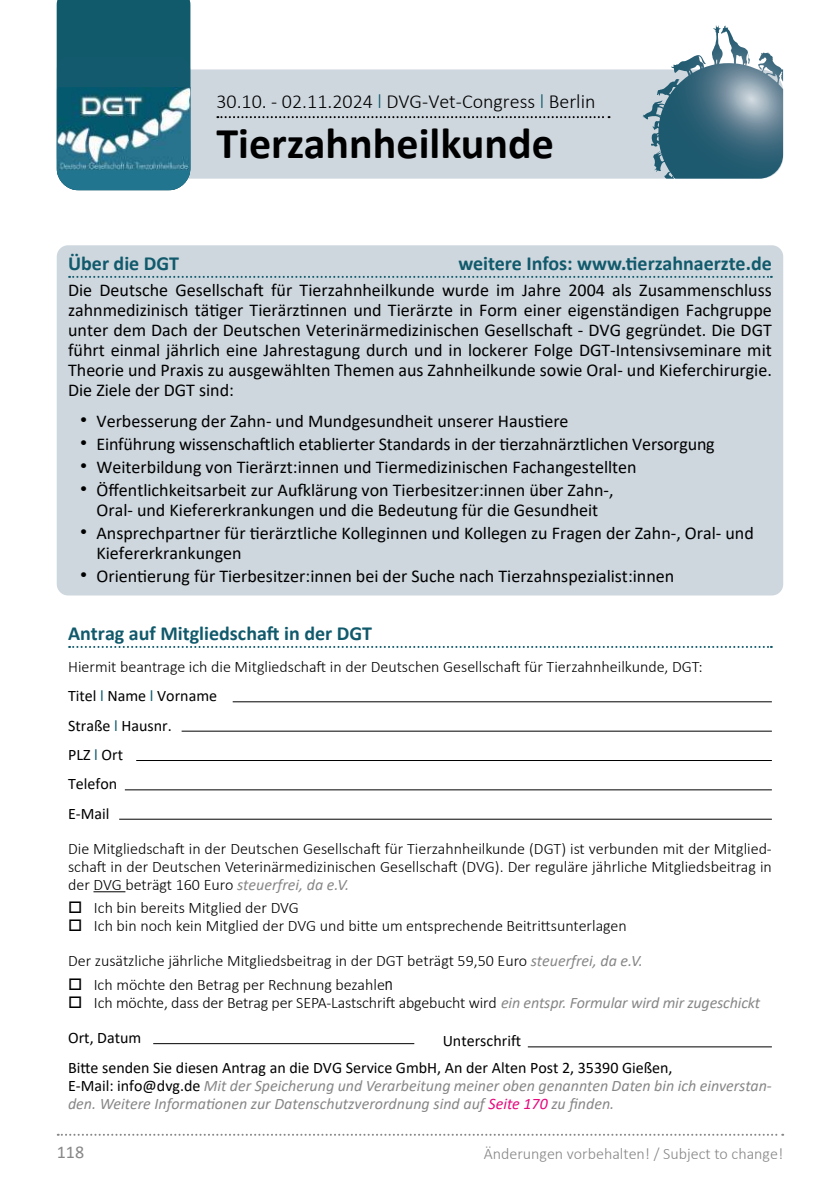
<style>
.page{position:relative;width:840px;height:1191px;background:#fff}
.page>*{position:absolute;margin:0;border:0;box-sizing:border-box;transform-origin:0 0}
.t1{font:700 44px "Calibri";color:#000}
.t2{font:700 20px "Calibri";color:#115a6c}
.t3{font:300 20px "Calibri";color:#000}
.t4{font:18px/20px "Calibri";color:#000;text-align:justify}
.t5{font:18px "Calibri";color:#878787}
.t6{font:300 16px/29.4px "Calibri";color:#000}
.t7{font:italic 16px/18px "Calibri";color:#878787}
.t8{font:300 16px "Calibri";color:#878787}
.t9{font:16px "Calibri";color:#000}
.s1{color:#115a6c}
.s2{font-family:"ITC Avant Garde Std";font-stretch:condensed;font-size:20px}
.s3{font-weight:400}
.s4{font-weight:400;color:#115a6c}
.s5{font-weight:400;font-style:italic;color:#878787}
.s6{font-family:"ITC Avant Garde Std";font-weight:400;font-stretch:condensed}
.s7{font-style:normal;color:#000}
.s8{color:#e60a7e}
</style>
<div class="page">
<svg style="left:58px;top:1133px;width:724px;height:2px"></svg>
<div style="left:57px;top:245px;width:725px;height:350px;background:#ced7de;border-radius:11px"></div>
<svg style="left:69px;top:276px;width:702px;height:2px"></svg>
<svg style="left:69px;top:646px;width:702px;height:2px"></svg>
<hr style="left:232px;top:701px;width:539px;height:1px;background:#000">
<hr style="left:181px;top:730px;width:590px;height:1px;background:#000">
<hr style="left:136px;top:760px;width:635px;height:1px;background:#000">
<hr style="left:125px;top:789px;width:646px;height:1px;background:#000">
<hr style="left:119px;top:818px;width:652px;height:1px;background:#000">
<hr style="left:93px;top:891px;width:32px;height:1px;background:#000">
<hr style="left:153px;top:1043px;width:261px;height:1px;background:#000">
<hr style="left:527px;top:1046px;width:244px;height:1px;background:#000">
<svg style="left:57px;top:69px;width:725px;height:110px;background:#b8c6cf"></svg>
<div style="left:57px;top:0;width:133px;height:139px;background:#115a6c"></div>
<div style="left:57px;top:129px;width:133px;height:61px;background:#22758e;border-radius:13px"></div>
<img style="left:58px;top:87px;width:132px;height:83px">
<svg style="left:642px;top:26px;width:74px;height:104px"></svg>
<svg style="left:217px;top:116px;width:392px;height:2px"></svg>
<p class="t3" style="left:216px;top:89px;width:380px">30.10. - 02.11.2024 <span class="s1">l</span> DVG-Vet-Congress <span class="s1">l</span> Berlin</p>
<h1 class="t1" style="left:216px;top:112px;width:339px">Tierzahnheilkunde</h1>
<p class="t2" style="left:68px;top:249px;width:112px">Über die DGT</p>
<p class="t2" style="left:458px;top:249px;width:315px">weitere Infos: www.tierzahnaerzte.de</p>
<p class="t4" style="left:68px;top:279px;width:705px">Die Deutsche Gesellschaft für Tierzahnheilkunde wurde im Jahre 2004 als Zusammenschluss zahnmedizinisch tätiger Tierärztinnen und Tierärzte in Form einer eigenständigen Fachgruppe unter dem Dach der Deutschen Veterinärmedizinischen Gesellschaft - DVG gegründet. Die DGT führt einmal jährlich eine Jahrestagung durch und in lockerer Folge DGT-Intensivseminare mit Theorie und Praxis zu ausgewählten Themen aus Zahnheilkunde sowie Oral- und Kieferchirurgie.<br>Die Ziele der DGT sind:</p>
<p class="t4" style="left:79px;top:411px;width:490px"><span class="s2">•</span> Verbesserung der Zahn- und Mundgesundheit unserer Haustiere</p>
<p class="t4" style="left:79px;top:434px;width:636px"><span class="s2">•</span> Einführung wissenschaftlich etablierter Standards in der tierzahnärztlichen Versorgung</p>
<p class="t4" style="left:79px;top:456px;width:558px"><span class="s2">•</span> Weiterbildung von Tierärzt:innen und Tiermedizinischen Fachangestellten</p>
<p class="t4" style="left:79px;top:479px;width:535px;text-align:center"><span class="s2">•</span> Öffentlichkeitsarbeit zur Aufklärung von Tierbesitzer:innen über Zahn-,<br>Oral- und Kiefererkrankungen und die Bedeutung für die Gesundheit</p>
<p class="t4" style="left:96px;top:522px;width:658px;text-indent:-17px"><span class="s2">•</span> Ansprechpartner für tierärztliche Kolleginnen und Kollegen zu Fragen der Zahn-, Oral- und<br>Kiefererkrankungen</p>
<p class="t4" style="left:79px;top:565px;width:596px"><span class="s2">•</span> Orientierung für Tierbesitzer:innen bei der Suche nach Tierzahnspezialist:innen</p>
<p class="t2" style="left:68px;top:619px;width:305px">Antrag auf Mitgliedschaft in der DGT</p>
<p class="t6" style="left:68px;top:652px;width:635px">Hiermit beantrage ich die Mitgliedschaft in der Deutschen Gesellschaft für Tierzahnheilkunde, DGT:<br><span class="s3">Titel</span> <span class="s4">l</span> <span class="s3">Name</span> <span class="s4">l</span> <span class="s3">Vorname<br>Straße</span> <span class="s4">l</span> <span class="s3">Hausnr.<br>PLZ</span> <span class="s4">l</span> <span class="s3">Ort<br>Telefon<br>E-Mail</span></p>
<p class="t6" style="left:68px;top:839px;width:705px;line-height:18px;text-align:justify">Die Mitgliedschaft in der Deutschen Gesellschaft für Tierzahnheilkunde (DGT) ist verbunden mit der Mitglied&shy;schaft in der Deutschen Veterinärmedizinischen Gesellschaft (DVG). Der reguläre jährliche Mitgliedsbeitrag in der DVG beträgt 160 Euro <span class="s5">steuerfrei, da e.V.</span></p>
<p class="t6" style="left:68px;top:893px;width:232px">□ Ich bin bereits Mitglied der DVG</p>
<p class="t6" style="left:68px;top:908px;width:576px;line-height:35px">□ Ich bin noch kein Mitglied der DVG und bitte um entsprechende Beitrittsunterlagen<br>Der zusätzliche jährliche Mitgliedsbeitrag in der DGT beträgt 59,50 Euro <span class="s5">steuerfrei, da e.V.</span></p>
<p class="t6" style="left:68px;top:970px;width:326px">□ Ich möchte den Betrag per Rechnung bezahle<span class="s6">n</span></p>
<p class="t6" style="left:68px;top:985px;width:693px;line-height:35px">□ Ich möchte, dass der Betrag per SEPA-Lastschrift abgebucht wird <span class="s5">ein entspr. Formular wird mir zugeschickt<br></span><span class="s3">Ort, Datum</span></p>
<p class="t7" style="left:68px;top:1057px;width:704px"><span class="s7">Bitte senden Sie diesen Antrag an die DVG Service GmbH, An der Alten Post 2, 35390 Gießen,<br>E-Mail: info@dvg.de</span> Mit der Speicherung und Verarbeitung meiner oben genannten Daten bin ich einverstan&shy;den. Weitere Informationen zur Datenschutzverordnung sind auf <span class="s8">Seite 170</span> zu finden.</p>
<p class="t9" style="left:442px;top:1030px;width:80px">Unterschrift</p>
<p class="t5" style="left:57px;top:1139px;width:29px">118</p>
<p class="t8" style="left:483px;top:1143px;width:301px">Änderungen vorbehalten! / Subject to change!</p>
</div>
